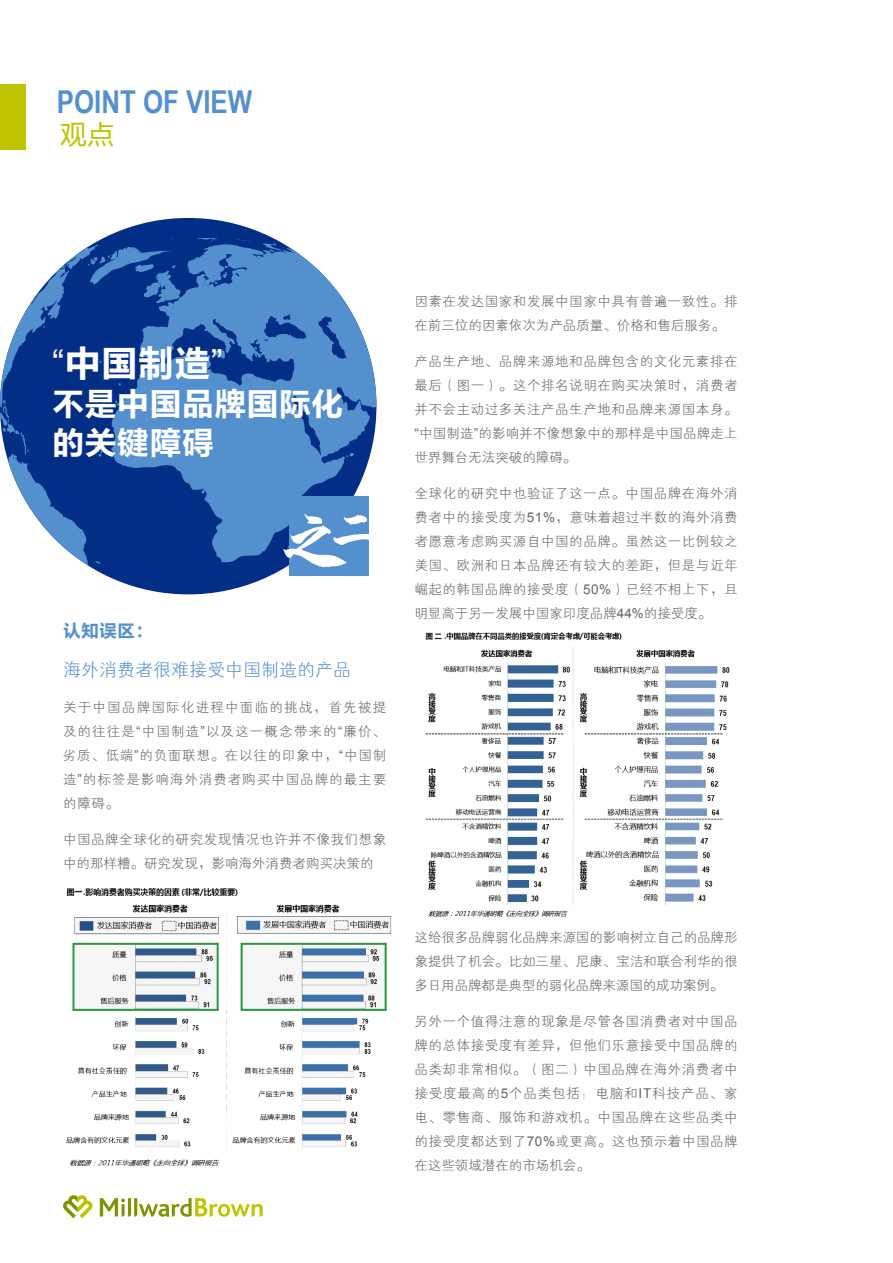
<style>
.page{position:relative;width:893px;height:1263px;background:#fff}
.page>*{position:absolute;margin:0;border:0;box-sizing:border-box;transform-origin:0 0}
.t1{font:54.45px "H Yi 4 gj";color:#fff}
.t2{font:36.6px "FZLTCHJW GB1 0";color:#fff}
.t3{font:32.4px/38.8px "FZLTCHJW GB1 0";color:#fff}
.t4{font:700 31.5px "Arial Narrow";color:#5390cd}
.t5{font:27.3px "FZLTHJW GB1 0";color:#bec400}
.t6{font:18px "FZXH1 JW GB1 0";color:#5390cd}
.t7{font:18px "FZLTCHJW GB1 0";color:#5390cd}
.t8{font:13.5px/24px "FZXH1 JW GB1 0";letter-spacing:.04em;color:#666464;text-align:justify}
.s1{font-family:"Arial"}
</style>
<div class="page">
<img style="left:66px;top:888px;width:326px;height:279px">
<img style="left:425px;top:632px;width:305px;height:285px">
<div style="left:0;top:218px;width:376px;height:376px;background:#032e86;border-radius:50%"></div>
<svg style="left:0;top:238px;width:376px;height:327px"></svg>
<div style="left:289px;top:496px;width:79px;height:79px;background:#5390cd"></div>
<svg style="left:283px;top:514px;width:63px;height:53px"></svg>
<div style="left:0;top:84px;width:25px;height:66px;background:#bfc400"></div>
<svg style="left:63px;top:1195px;width:30px;height:23px"></svg>
<svg style="left:100px;top:1198px;width:163px;height:19px"></svg>
<h3 class="t4" style="left:57px;top:78px;width:197px">POINT OF VIEW</h3>
<h3 class="t5" style="left:60px;top:120px;width:56px">观点</h3>
<h2 class="t2" style="left:52px;top:343px;width:172px"><span class="s1">“</span>中国制造<span class="s1">”</span></h2>
<h3 class="t3" style="left:52px;top:386px;width:293px">不是中国品牌国际化的关键障碍</h3>
<h1 class="t1" style="left:329px;top:501px;width:56px">二</h1>
<h3 class="t7" style="left:63px;top:621px;width:91px">认知误区：</h3>
<h3 class="t6" style="left:63px;top:660px;width:289px">海外消费者很难接受中国制造的产品</h3>
<p class="t8" style="left:63px;top:696px;width:325px">关于中国品牌国际化进程中面临的挑战，首先被提及的往往是<span class="s1">“</span>中国制造<span class="s1">”</span>以及这一概念带来的<span class="s1">“</span>廉价、劣质、低端<span class="s1">”</span>的负面联想。在以往的印象中，<span class="s1">“</span>中国制造<span class="s1">”</span>的标签是影响海外消费者购买中国品牌的最主要的障碍。</p>
<p class="t8" style="left:63px;top:828px;width:325px">中国品牌全球化的研究发现情况也许并不像我们想象中的那样糟。研究发现，影响海外消费者购买决策的</p>
<p class="t8" style="left:414px;top:289px;width:325px">因素在发达国家和发展中国家中具有普遍一致性。排在前三位的因素依次为产品质量、价格和售后服务。</p>
<p class="t8" style="left:414px;top:349px;width:325px">产品生产地、品牌来源地和品牌包含的文化元素排在最后（图一）。这个排名说明在购买决策时，消费者并不会主动过多关注产品生产地和品牌来源国本身。<span class="s1">“</span>中国制造<span class="s1">”</span>的影响并不像想象中的那样是中国品牌走上世界舞台无法突破的障碍。</p>
<p class="t8" style="left:414px;top:481px;width:325px">全球化的研究中也验证了这一点。中国品牌在海外消费者中的接受度为<span class="s1">51%</span>，意味着超过半数的海外消费者愿意考虑购买源自中国的品牌。虽然这一比例较之美国、欧洲和日本品牌还有较大的差距，但是与近年崛起的韩国品牌的接受度（<span class="s1">50%</span>）已经不相上下，且明显高于另一发展中国家印度品牌<span class="s1">44%</span>的接受度。</p>
<p class="t8" style="left:414px;top:925px;width:325px">这给很多品牌弱化品牌来源国的影响树立自己的品牌形象提供了机会。比如三星、尼康、宝洁和联合利华的很多日用品牌都是典型的弱化品牌来源国的成功案例。</p>
<p class="t8" style="left:414px;top:1009px;width:325px">另外一个值得注意的现象是尽管各国消费者对中国品牌的总体接受度有差异，但他们乐意接受中国品牌的品类却非常相似。（图二）中国品牌在海外消费者中接受度最高的<span class="s1">5</span>个品类包括：电脑和<span class="s1">IT</span>科技产品、家电、零售商、服饰和游戏机。中国品牌在这些品类中的接受度都达到了<span class="s1">70%</span>或更高。这也预示着中国品牌在这些领域潜在的市场机会。</p>
</div>
